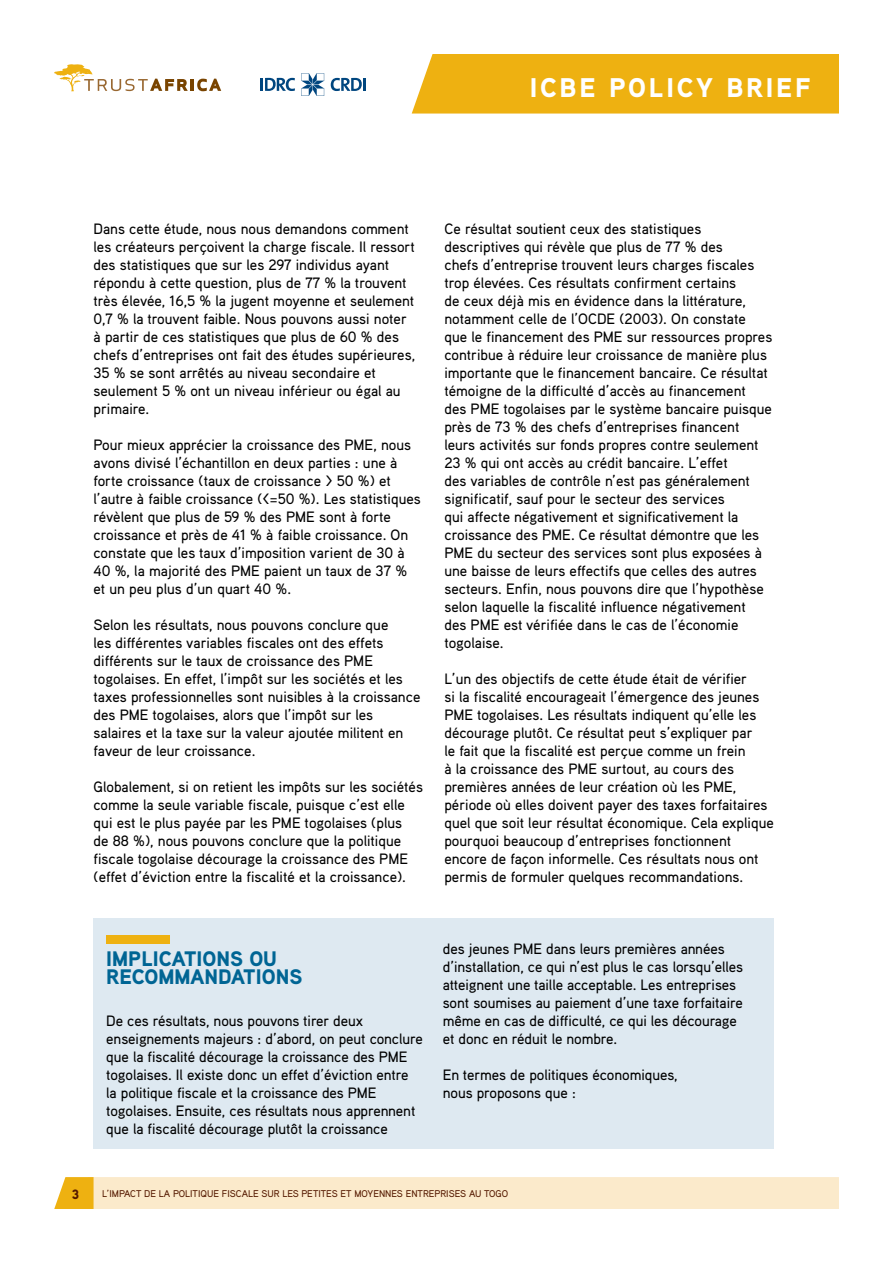
<style>
.page{position:relative;width:893px;height:1263px;background:#fff}
.page>*{position:absolute;margin:0;border:0;box-sizing:border-box;transform-origin:0 0}
.t1{font:900 27px "Aaux Pro";letter-spacing:.1em;color:#fff}
.t2{font:900 21px/18px "Aaux Pro";color:#006594}
.t3{font:500 15px/18px "Aaux Pro";color:#000}
.t4{font:900 13.5px "Aaux Pro";color:#551900}
.t5{font:500 9.75px "Aaux Pro";color:#551900}
</style>
<div class="page">
<div style="left:54px;top:1177px;width:785px;height:32px;background:#fbeacb"></div>
<div style="left:412px;top:54px;width:427px;height:60px;background:#eeb111"></div>
<svg style="left:54px;top:64px;width:167px;height:27px"></svg>
<svg style="left:260px;top:78px;width:35px;height:13px"></svg>
<svg style="left:331px;top:78px;width:34px;height:13px"></svg>
<svg style="left:301px;top:73px;width:23px;height:23px"></svg>
<div style="left:94px;top:918px;width:680px;height:230px;background:#dee9f1"></div>
<div style="left:106px;top:935px;width:64px;height:8px;background:#eeb111"></div>
<h1 class="t1" style="left:530px;top:70px;width:282px">ICBE POLICY BRIEF</h1>
<p class="t3" style="left:94px;top:219px;width:323px">Dans cette étude, nous nous demandons comment les créateurs perçoivent la charge fiscale. Il ressort des statistiques que sur les 297 individus ayant répondu à cette question, plus de 77 % la trouvent très élevée, 16,5 % la jugent moyenne et seulement 0,7 % la trouvent faible. Nous pouvons aussi noter à partir de ces statistiques que plus de 60 % des chefs d’entreprises ont fait des études supérieures, 35 % se sont arrêtés au niveau secondaire et seulement 5 % ont un niveau inférieur ou égal au primaire.</p>
<p class="t3" style="left:94px;top:435px;width:329px">Pour mieux apprécier la croissance des PME, nous avons divisé l’échantillon en deux parties : une à forte croissance (taux de croissance &gt; 50 %) et l’autre à faible croissance (&lt;=50 %). Les statistiques révèlent que plus de 59 % des PME sont à forte croissance et près de 41 % à faible croissance. On constate que les taux d’imposition varient de 30 à 40 %, la majorité des PME paient un taux de 37 % et un peu plus d’un quart 40 %.</p>
<p class="t3" style="left:94px;top:615px;width:328px">Selon les résultats, nous pouvons conclure que<br>les différentes variables fiscales ont des effets différents sur le taux de croissance des PME togolaises. En effet, l’impôt sur les sociétés et les taxes professionnelles sont nuisibles à la croissance des PME togolaises, alors que l’impôt sur les salaires et la taxe sur la valeur ajoutée militent en faveur de leur croissance.</p>
<p class="t3" style="left:94px;top:777px;width:331px">Globalement, si on retient les impôts sur les sociétés comme la seule variable fiscale, puisque c’est elle qui est le plus payée par les PME togolaises (plus<br>de 88 %), nous pouvons conclure que la politique fiscale togolaise décourage la croissance des PME (effet d’éviction entre la fiscalité et la croissance).</p>
<p class="t3" style="left:444px;top:219px;width:329px">Ce résultat soutient ceux des statistiques descriptives qui révèle que plus de 77 % des<br>chefs d’entreprise trouvent leurs charges fiscales trop élevées. Ces résultats confirment certains<br>de ceux déjà mis en évidence dans la littérature, notamment celle de l’OCDE (2003). On constate que le financement des PME sur ressources propres contribue à réduire leur croissance de manière plus importante que le financement bancaire. Ce résultat témoigne de la difficulté d’accès au financement<br>des PME togolaises par le système bancaire puisque près de 73 % des chefs d’entreprises financent leurs activités sur fonds propres contre seulement 23 % qui ont accès au crédit bancaire. L’effet<br>des variables de contrôle n’est pas généralement significatif, sauf pour le secteur des services<br>qui affecte négativement et significativement la croissance des PME. Ce résultat démontre que les PME du secteur des services sont plus exposées à une baisse de leurs effectifs que celles des autres secteurs. Enfin, nous pouvons dire que l’hypothèse selon laquelle la fiscalité influence négativement<br>des PME est vérifiée dans le cas de l’économie togolaise.</p>
<p class="t3" style="left:444px;top:669px;width:331px">L’un des objectifs de cette étude était de vérifier<br>si la fiscalité encourageait l’émergence des jeunes PME togolaises. Les résultats indiquent qu’elle les décourage plutôt. Ce résultat peut s’expliquer par<br>le fait que la fiscalité est perçue comme un frein<br>à la croissance des PME surtout, au cours des premières années de leur création où les PME, période où elles doivent payer des taxes forfaitaires quel que soit leur résultat économique. Cela explique pourquoi beaucoup d’entreprises fonctionnent encore de façon informelle. Ces résultats nous ont permis de formuler quelques recommandations.</p>
<h2 class="t2" style="left:106px;top:949px;width:57px">IMPLICATI</h2>
<h2 class="t2" style="left:106px;top:949px;width:198px;text-indent:96px">ONS OU<br>RECOMMAN DATIONS</h2>
<p class="t3" style="left:106px;top:1011px;width:318px">De ces résultats, nous pouvons tirer deux enseignements majeurs : d’abord, on peut conclure que la fiscalité décourage la croissance des PME togolaises. Il existe donc un effet d’éviction entre<br>la politique fiscale et la croissance des PME togolaises. Ensuite, ces résultats nous apprennent que la fiscalité décourage plutôt la croissance</p>
<p class="t3" style="left:443px;top:939px;width:302px">des jeunes PME dans leurs premières années d’installation, ce qui n’est plus le cas lorsqu’elles atteignent une taille acceptable. Les entreprises sont soumises au paiement d’une taxe forfaitaire même en cas de difficulté, ce qui les décourage et donc en réduit le nombre.</p>
<p class="t3" style="left:443px;top:1065px;width:237px">En termes de politiques économiques, nous proposons que :</p>
<p class="t4" style="left:72px;top:1186px;width:9px">3</p>
<p class="t5" style="left:102px;top:1188px;width:408px">L’impact de la politique fiscale sur les petites et moyennes entreprises au Togo</p>
</div>
